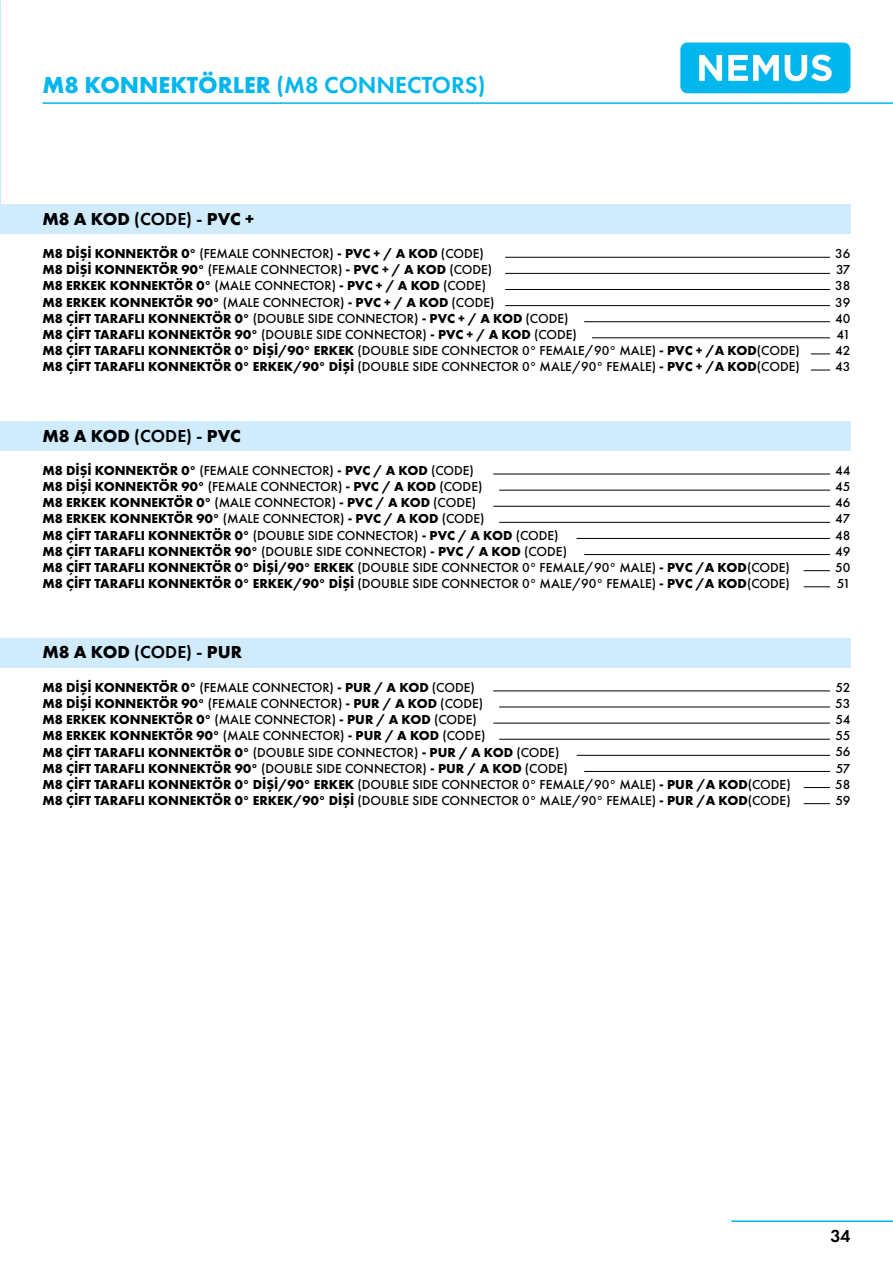
<style>
.page{position:relative;width:893px;height:1263px;background:#fff}
.page>*{position:absolute;margin:0;border:0;box-sizing:border-box;transform-origin:0 0}
.t1{font:700 24px "Futura PT";color:#00b6ed}
.t2{font:700 18px "Futura PT";color:#000}
.t3{font:600 18px "Futura PT";color:#000}
.t4{font:700 13.5px/16.2px "Futura PT";color:#000}
.t5{font:500 13.5px/16.2px "Futura PT";color:#000;text-align:justify}
.s1{font-weight:600}
.s2{font-weight:500}
</style>
<div class="page">
<div style="left:680px;top:43px;width:170px;height:50px;background:#00b6ed;border-radius:7px"></div>
<svg style="left:699px;top:55px;width:23px;height:26px"></svg>
<svg style="left:728px;top:55px;width:51px;height:26px"></svg>
<svg style="left:785px;top:55px;width:47px;height:26px"></svg>
<img style="left:0;top:0;width:1px;height:1263px">
<hr style="left:731px;top:1220px;width:162px;height:2px;background:#00b6ed">
<hr style="left:43px;top:102px;width:850px;height:2px;background:#00b6ed">
<div style="left:0;top:204px;width:850px;height:30px;background:#cfebfc"></div>
<div style="left:0;top:421px;width:850px;height:30px;background:#cfebfc"></div>
<div style="left:0;top:638px;width:850px;height:30px;background:#cfebfc"></div>
<hr style="left:505px;top:257px;width:325px;height:1px;background:#000">
<hr style="left:493px;top:474px;width:337px;height:1px;background:#000">
<hr style="left:493px;top:690px;width:337px;height:1px;background:#000">
<hr style="left:505px;top:273px;width:325px;height:1px;background:#000">
<hr style="left:499px;top:490px;width:331px;height:1px;background:#000">
<hr style="left:499px;top:707px;width:331px;height:1px;background:#000">
<hr style="left:505px;top:289px;width:325px;height:1px;background:#000">
<hr style="left:493px;top:506px;width:337px;height:1px;background:#000">
<hr style="left:493px;top:723px;width:337px;height:1px;background:#000">
<hr style="left:505px;top:305px;width:325px;height:1px;background:#000">
<hr style="left:499px;top:522px;width:331px;height:1px;background:#000">
<hr style="left:499px;top:739px;width:331px;height:1px;background:#000">
<hr style="left:584px;top:321px;width:246px;height:1px;background:#000">
<hr style="left:577px;top:538px;width:253px;height:1px;background:#000">
<hr style="left:577px;top:755px;width:253px;height:1px;background:#000">
<hr style="left:592px;top:337px;width:238px;height:1px;background:#000">
<hr style="left:584px;top:554px;width:246px;height:1px;background:#000">
<hr style="left:584px;top:771px;width:246px;height:1px;background:#000">
<svg style="left:811px;top:354px;width:19px;height:1px"></svg>
<svg style="left:804px;top:570px;width:26px;height:1px"></svg>
<svg style="left:804px;top:787px;width:26px;height:1px"></svg>
<svg style="left:811px;top:370px;width:19px;height:1px"></svg>
<svg style="left:804px;top:586px;width:26px;height:1px"></svg>
<svg style="left:804px;top:803px;width:26px;height:1px"></svg>
<h1 class="t1" style="left:43px;top:70px;width:444px">M8 KONNEKTÖRLER <span class="s1">(M8 CONNECTORS)</span></h1>
<h2 class="t2" style="left:43px;top:207px;width:213px">M8 A KOD <span class="s1">(CODE) -</span> PVC +</h2>
<p class="t4" style="left:43px;top:245px;width:759px">M8 DİŞİ KONNEKTÖR 0◦ <span class="s2">(FEMALE CONNECTOR)</span> - PVC + / A KOD <span class="s2">(CODE)<br></span>M8 DİŞİ KONNEKTÖR 90◦ <span class="s2">(FEMALE CONNECTOR)</span> - PVC + / A KOD <span class="s2">(CODE)<br></span>M8 ERKEK KONNEKTÖR 0◦ <span class="s2">(MALE CONNECTOR)</span> - PVC + / A KOD <span class="s2">(CODE)<br></span>M8 ERKEK KONNEKTÖR 90◦ <span class="s2">(MALE CONNECTOR)</span> - PVC + / A KOD <span class="s2">(CODE)<br></span>M8 ÇİFT TARAFLI KONNEKTÖR 0◦ <span class="s2">(DOUBLE SIDE CONNECTOR)</span> - PVC + / A KOD <span class="s2">(CODE)<br></span>M8 ÇİFT TARAFLI KONNEKTÖR 90◦ <span class="s2">(DOUBLE SIDE CONNECTOR)</span> - PVC + / A KOD <span class="s2">(CODE)<br></span>M8 ÇİFT TARAFLI KONNEKTÖR 0◦ DİŞİ/90◦ ERKEK <span class="s2">(DOUBLE SIDE CONNECTOR 0◦ FEMALE/90◦ MALE)</span> - PVC + /A KOD<span class="s2">(CODE)<br></span>M8 ÇİFT TARAFLI KONNEKTÖR 0◦ ERKEK/90◦ DİŞİ <span class="s2">(DOUBLE SIDE CONNECTOR 0◦ MALE/90◦ FEMALE)</span> - PVC + /A KOD<span class="s2">(CODE)</span></p>
<p class="t5" style="left:835px;top:245px;width:17px">36<br>37<br>38<br>39<br>40<br>41<br>42<br>43</p>
<h2 class="t2" style="left:43px;top:424px;width:200px">M8 A KOD <span class="s1">(CODE) -</span> PVC</h2>
<p class="t4" style="left:43px;top:462px;width:749px">M8 DİŞİ KONNEKTÖR 0◦ <span class="s2">(FEMALE CONNECTOR)</span> - PVC / A KOD <span class="s2">(CODE)<br></span>M8 DİŞİ KONNEKTÖR 90◦ <span class="s2">(FEMALE CONNECTOR)</span> - PVC / A KOD <span class="s2">(CODE)<br></span>M8 ERKEK KONNEKTÖR 0◦ <span class="s2">(MALE CONNECTOR)</span> - PVC / A KOD <span class="s2">(CODE)<br></span>M8 ERKEK KONNEKTÖR 90◦ <span class="s2">(MALE CONNECTOR)</span> - PVC / A KOD <span class="s2">(CODE)<br></span>M8 ÇİFT TARAFLI KONNEKTÖR 0◦ <span class="s2">(DOUBLE SIDE CONNECTOR)</span> - PVC / A KOD <span class="s2">(CODE)<br></span>M8 ÇİFT TARAFLI KONNEKTÖR 90◦ <span class="s2">(DOUBLE SIDE CONNECTOR)</span> - PVC / A KOD <span class="s2">(CODE)<br></span>M8 ÇİFT TARAFLI KONNEKTÖR 0◦ DİŞİ/90◦ ERKEK <span class="s2">(DOUBLE SIDE CONNECTOR 0◦ FEMALE/90◦ MALE)</span> - PVC /A KOD<span class="s2">(CODE)<br></span>M8 ÇİFT TARAFLI KONNEKTÖR 0◦ ERKEK/90◦ DİŞİ <span class="s2">(DOUBLE SIDE CONNECTOR 0◦ MALE/90◦ FEMALE)</span> - PVC /A KOD<span class="s2">(CODE)</span></p>
<h2 class="t2" style="left:43px;top:641px;width:201px">M8 A KOD <span class="s1">(CODE) -</span> PUR</h2>
<p class="t4" style="left:43px;top:679px;width:750px">M8 DİŞİ KONNEKTÖR 0◦ <span class="s2">(FEMALE CONNECTOR)</span> - PUR / A KOD <span class="s2">(CODE)<br></span>M8 DİŞİ KONNEKTÖR 90◦ <span class="s2">(FEMALE CONNECTOR)</span> - PUR / A KOD <span class="s2">(CODE)<br></span>M8 ERKEK KONNEKTÖR 0◦ <span class="s2">(MALE CONNECTOR)</span> - PUR / A KOD <span class="s2">(CODE)<br></span>M8 ERKEK KONNEKTÖR 90◦ <span class="s2">(MALE CONNECTOR)</span> - PUR / A KOD <span class="s2">(CODE)<br></span>M8 ÇİFT TARAFLI KONNEKTÖR 0◦ <span class="s2">(DOUBLE SIDE CONNECTOR)</span> - PUR / A KOD <span class="s2">(CODE)<br></span>M8 ÇİFT TARAFLI KONNEKTÖR 90◦ <span class="s2">(DOUBLE SIDE CONNECTOR)</span> - PUR / A KOD <span class="s2">(CODE)<br></span>M8 ÇİFT TARAFLI KONNEKTÖR 0◦ DİŞİ/90◦ ERKEK <span class="s2">(DOUBLE SIDE CONNECTOR 0◦ FEMALE/90◦ MALE)</span> - PUR /A KOD<span class="s2">(CODE)<br></span>M8 ÇİFT TARAFLI KONNEKTÖR 0◦ ERKEK/90◦ DİŞİ <span class="s2">(DOUBLE SIDE CONNECTOR 0◦ MALE/90◦ FEMALE)</span> - PUR /A KOD<span class="s2">(CODE)</span></p>
<p class="t5" style="left:835px;top:462px;width:17px">44<br>45<br>46<br>47<br>48<br>49<br>50<br>51</p>
<p class="t5" style="left:835px;top:679px;width:17px">52<br>53<br>54<br>55<br>56<br>57<br>58<br>59</p>
<h2 class="t3" style="left:830px;top:1224px;width:22px">34</h2>
</div>
